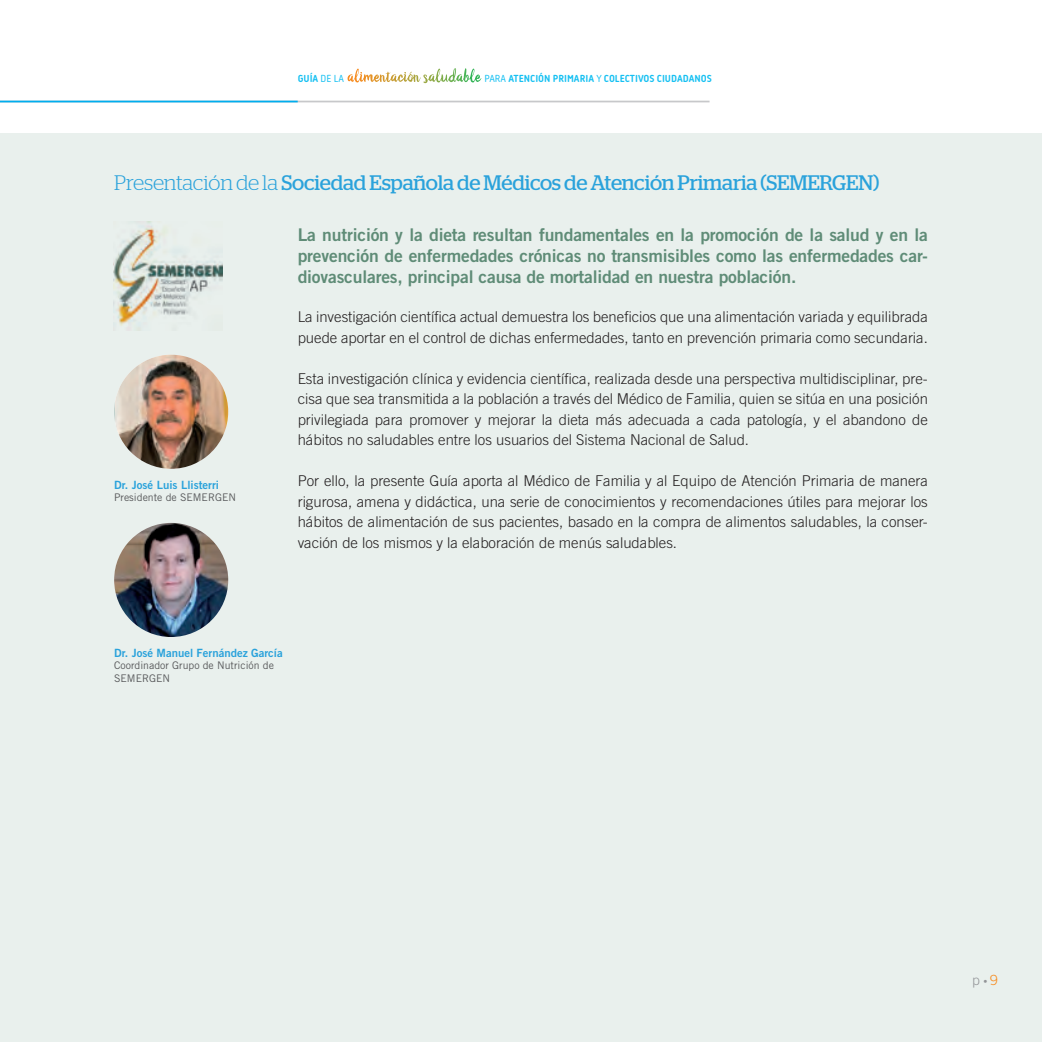
<style>
.page{position:relative;width:1042px;height:1042px;background:#fff}
.page>*{position:absolute;margin:0;border:0;box-sizing:border-box;transform-origin:0 0}
.t1{font:21px "Stag";letter-spacing:-.01em;color:#2aa2db}
.t2{font:17.5px/21px "Trade Gothic LT Std Bd 2";letter-spacing:-.01em;color:#5f8c77;text-align:justify}
.t3{font:300 14.88px/20.5px "Trade Gothic LT Std";color:#231f20;text-align:justify}
.t4{font:300 14px "Trade Gothic LT Std";color:#939598}
.t5{font:11.38px "Trade Gothic LT Std Bd 2";color:#2aa2db}
.t6{font:700 10.5px "Korb";color:#15c0f2}
.t7{font:10.5px/12.2px "Trade Gothic LT Std";color:#57585a}
.s1{font-weight:400}
.s2{font-family:"Vandella";font-weight:400;font-size:17.5px;color:#fff}
.s3{font-weight:300}
.s4{font-family:"Myriad Pro";font-weight:400}
.s5{color:#f68b1f}
</style>
<div class="page">
<hr style="left:0;top:101px;width:709px;height:1px;background:#c7c8ca">
<hr style="left:0;top:101px;width:298px;height:1px;background:#00aeef">
<div style="left:0;top:134px;width:1042px;height:908px;background:#e9f0ed"></div>
<img style="left:113px;top:221px;width:110px;height:109px">
<img style="left:114px;top:355px;width:114px;height:114px;border-radius:57px">
<img style="left:114px;top:523px;width:114px;height:114px;border-radius:57px">
<p class="t6" style="left:298px;top:73px;width:416px">Guía <span class="s1">de la</span> <span class="s2">alimentación saludable</span> <span class="s1">PARA</span> ATENCIÓN PRIMARIA <span class="s1">Y</span> COLECTIVOS CIUDADANOS</p>
<h1 class="t1" style="left:114px;top:171px;width:766px"><span class="s3">Presentación de la</span> Sociedad Española de Médicos de Atención Primaria (SEMERGEN)</h1>
<p class="t5" style="left:114px;top:478px;width:106px">Dr. José Luis Llisterri</p>
<p class="t7" style="left:114px;top:491px;width:123px">Presidente de SEMERGEN</p>
<p class="t2" style="left:298px;top:224px;width:632px">La nutrición y la dieta resultan fundamentales en la promoción de la salud y en la prevención de enfermedades crónicas no transmisibles como las enfermedades car&shy;diovasculares, principal causa de mortalidad en nuestra población.</p>
<p class="t3" style="left:298px;top:307px;width:632px">La investigación científica actual demuestra los beneficios que una alimentación variada y equilibrada puede aportar en el control de dichas enfermedades, tanto en prevención primaria como secundaria.</p>
<p class="t3" style="left:298px;top:368px;width:632px">Esta investigación clínica y evidencia científica, realizada desde una perspectiva multidisciplinar, pre&shy;cisa que sea transmitida a la población a través del Médico de Familia, quien se sitúa en una posición privilegiada para promover y mejorar la dieta más adecuada a cada patología, y el abandono de hábitos no saludables entre los usuarios del Sistema Nacional de Salud.</p>
<p class="t3" style="left:298px;top:470px;width:632px">Por ello, la presente Guía aporta al Médico de Familia y al Equipo de Atención Primaria de manera rigurosa, amena y didáctica, una serie de conocimientos y recomendaciones útiles para mejorar los hábitos de alimentación de sus pacientes, basado en la compra de alimentos saludables, la conser&shy;vación de los mismos y la elaboración de menús saludables.</p>
<p class="t5" style="left:114px;top:646px;width:170px">Dr. José Manuel Fernández García</p>
<p class="t7" style="left:114px;top:659px;width:161px">Coordinador Grupo de Nutrición de<br>SEMERGEN</p>
<p class="t4" style="left:972px;top:971px;width:27px">p <span class="s4">•</span> <span class="s5">9</span></p>
</div>
